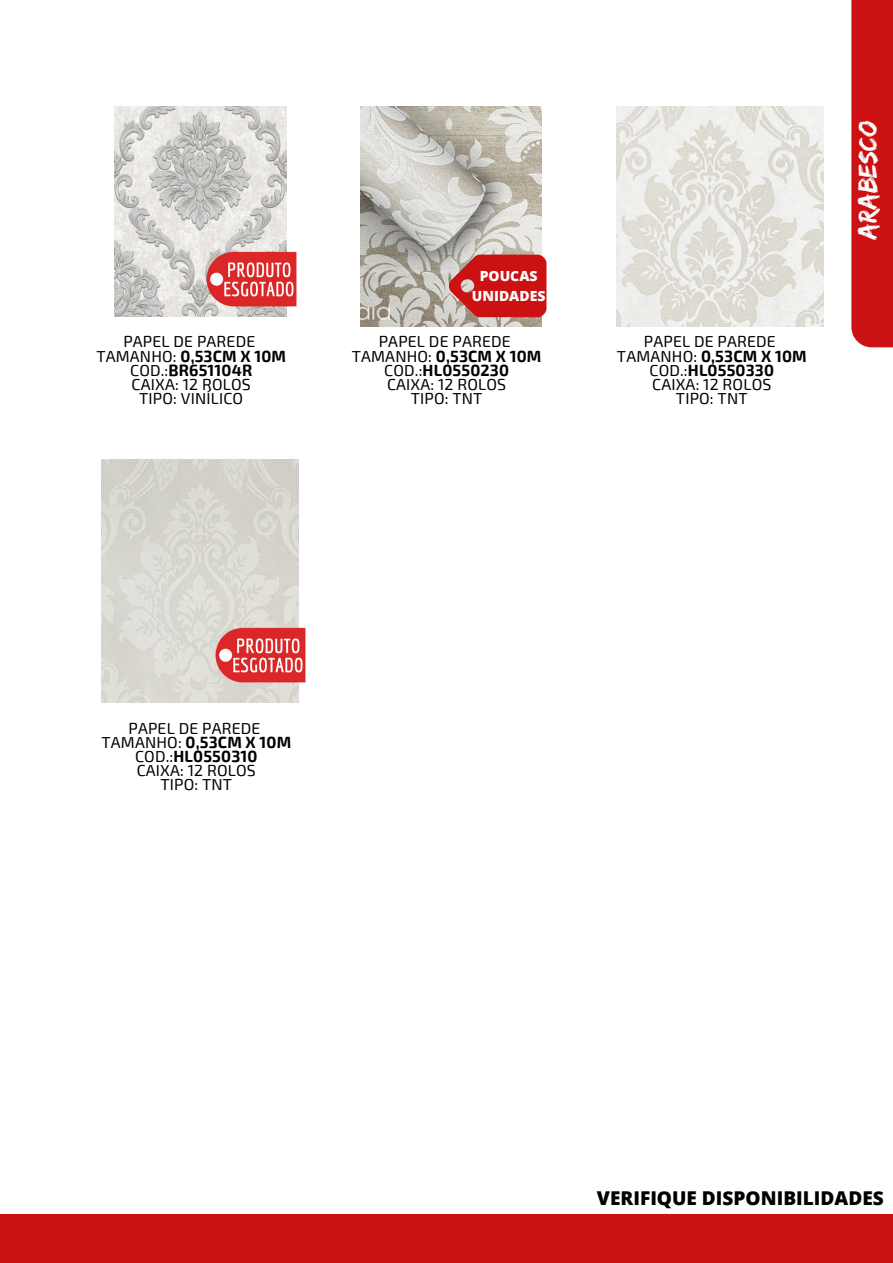
<style>
.page{position:relative;width:893px;height:1263px;background:#fff}
.page>*{position:absolute;margin:0;border:0;box-sizing:border-box;transform-origin:0 0}
.t1{font:27.08px "Edo";color:#fdfefe}
.t2{font:800 19.05px "Open Sans";color:#000}
.t3{font:15.9px "Exo 2";letter-spacing:.01em;color:#000}
.t4{font:700 15.9px "Exo 2";letter-spacing:.01em;color:#000}
.t5{font:800 13.95px/19.4px "Open Sans";color:#fdfefe;text-align:center}
.s1{font-weight:400}
</style>
<div class="page">
<div style="left:851px;top:0;width:42px;height:347px;background:#cb1111"></div>
<div style="left:0;top:1214px;width:893px;height:49px;background:#cb1111"></div>
<img style="left:114px;top:106px;width:172px;height:210px">
<img style="left:191px;top:222px;width:106px;height:95px">
<img style="left:361px;top:106px;width:180px;height:221px">
<svg style="left:445px;top:222px;width:102px;height:105px;background:#ca6f6b"></svg>
<img style="left:617px;top:106px;width:207px;height:221px">
<img style="left:101px;top:459px;width:198px;height:244px">
<img style="left:200px;top:598px;width:106px;height:105px">
<p class="t3" style="left:123px;top:332px;width:133px">PAPEL DE PAREDE</p>
<p class="t4" style="left:96px;top:345px;width:191px"><span class="s1">TAMANHO:</span> 0,53CM X 10M</p>
<p class="t4" style="left:130px;top:359px;width:124px"><span class="s1">COD.:</span>BR651104R</p>
<p class="t3" style="left:132px;top:374px;width:121px">CAIXA: 12 ROLOS</p>
<p class="t3" style="left:139px;top:388px;width:105px">TIPO: VINÍLICO</p>
<p class="t5" style="left:472px;top:266px;width:75px">POUCAS<br>UNIDADES</p>
<p class="t3" style="left:379px;top:332px;width:133px">PAPEL DE PAREDE</p>
<p class="t4" style="left:352px;top:345px;width:191px"><span class="s1">TAMANHO:</span> 0,53CM X 10M</p>
<p class="t4" style="left:384px;top:359px;width:126px"><span class="s1">COD.:</span>HL0550230</p>
<p class="t3" style="left:387px;top:374px;width:121px">CAIXA: 12 ROLOS</p>
<p class="t3" style="left:411px;top:388px;width:73px">TIPO: TNT</p>
<p class="t3" style="left:644px;top:332px;width:133px">PAPEL DE PAREDE</p>
<p class="t4" style="left:617px;top:345px;width:191px"><span class="s1">TAMANHO:</span> 0,53CM X 10M</p>
<p class="t4" style="left:649px;top:359px;width:126px"><span class="s1">COD.:</span>HL0550330</p>
<p class="t3" style="left:652px;top:374px;width:121px">CAIXA: 12 ROLOS</p>
<p class="t3" style="left:676px;top:388px;width:73px">TIPO: TNT</p>
<p class="t1" style="left:852px;top:238px;width:119px;rotate:-90deg">ARABESCO</p>
<p class="t3" style="left:128px;top:718px;width:133px">PAPEL DE PAREDE</p>
<p class="t4" style="left:101px;top:732px;width:191px"><span class="s1">TAMANHO:</span> 0,53CM X 10M</p>
<p class="t4" style="left:135px;top:746px;width:124px"><span class="s1">COD.:</span>HL0550310</p>
<p class="t3" style="left:137px;top:760px;width:121px">CAIXA: 12 ROLOS</p>
<p class="t3" style="left:160px;top:774px;width:73px">TIPO: TNT</p>
<p class="t2" style="left:597px;top:1185px;width:288px">VERIFIQUE DISPONIBILIDADES</p>
</div>
